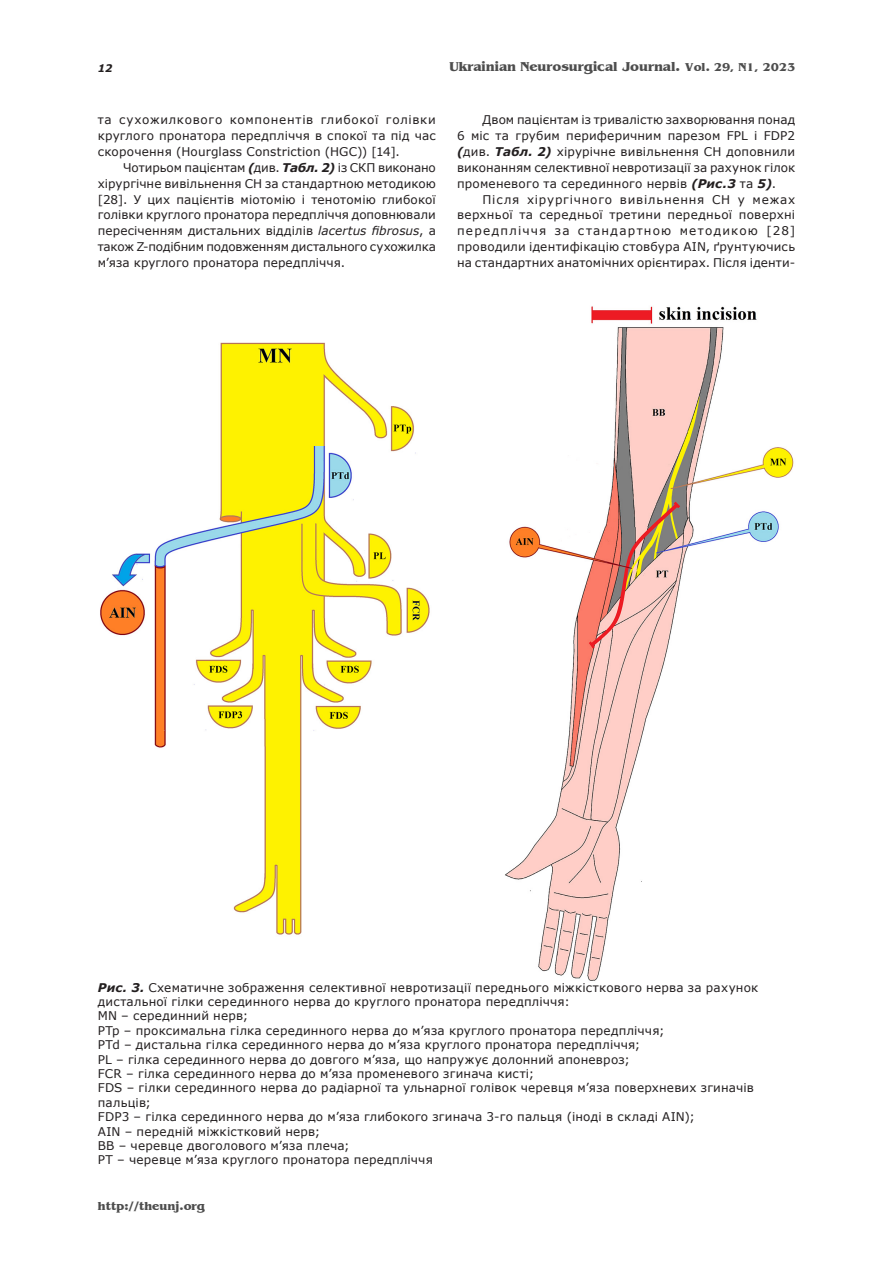
<style>
.page{position:relative;width:893px;height:1276px;background:#fff}
.page>*{position:absolute;margin:0;border:0;box-sizing:border-box;transform-origin:0 0}
.t1{font:700 13.5px "Benguiat";color:#4d4d4d}
._092_Body_ua{font:12px/15.9px "Verdana";letter-spacing:.01em;color:#231f20;text-align:justify}
._112_Ris_pidpys{font:12px/14.4px "Verdana";letter-spacing:.015em;color:#231f20}
._094_Body_meta_ua{font:12px/15.9px "Verdana";letter-spacing:.015em;color:#231f20;text-align:justify}
.t2{font:700 12px "Benguiat";color:#4d4d4d}
.t3{font:italic 700 10.5px "Verdana";color:#231f20}
.s1{font-size:12px}
.s2{font-weight:700;font-style:italic}
.s3{font-style:italic}
</style>
<div class="page">
<img style="left:100px;top:306px;width:694px;height:675px">
<p class="t3" style="left:98px;top:61px;width:16px">12</p>
<p class="t1" style="left:450px;top:59px;width:347px">Ukrainian Neurosurgical Journal. <span class="s1">Vol. 29, N1, 2023</span></p>
<p class="_094_Body_meta_ua" style="left:98px;top:112px;width:340px">та сухожилкового компонентів глибокої голівки круглого пронатора передпліччя в спокої та під час скорочення (Hourglass Constriction (HGC)) [14].</p>
<p class="_092_Body_ua" style="left:98px;top:159px;width:340px;text-indent:26px">Чотирьом пацієнтам <span class="s2">(</span>див. <span class="s2">Табл. 2)</span> із СКП виконано хірургічне вивільнення СН за стандартною методикою [28]. У цих пацієнтів міотомію і тенотомію глибокої голівки круглого пронатора передпліччя доповнювали пересіченням дистальних відділів <span class="s3">lacertus fibrosus</span>, а також Z-подібним подовженням дистального сухожилка м’яза круглого пронатора передпліччя.</p>
<p class="_092_Body_ua" style="left:457px;top:112px;width:340px;text-indent:26px">Двом пацієнтам із тривалістю захворювання понад 6 міс та грубим периферичним парезом FPL і FDP2 <span class="s2">(</span>див. <span class="s2">Табл. 2)</span> хірурічне вивільнення СН доповнили виконанням селективної невротизації за рахунок гілок променевого та серединного нервів <span class="s2">(Рис.3</span> та <span class="s2">5)</span>.</p>
<p class="_092_Body_ua" style="left:457px;top:191px;width:340px;text-indent:26px">Після хірургічного вивільнення СН у межах верхньої та середньої третини передньої поверхні передпліччя за стандартною методикою [28] проводили ідентифікацію стовбура AIN, ґрунтуючись на стандартних анатомічних орієнтирах. Після іденти-</p>
<p class="_112_Ris_pidpys" style="left:98px;top:980px;width:662px"><span class="s2">Рис. 3.</span> Схематичне зображення селективної невротизації переднього міжкісткового нерва за рахунок дистальної гілки серединного нерва до круглого пронатора передпліччя:</p>
<p class="_112_Ris_pidpys" style="left:98px;top:1008px;width:152px">MN – серединний нерв;</p>
<p class="_112_Ris_pidpys" style="left:98px;top:1023px;width:568px">PTp – проксимальна гілка серединного нерва до м’яза круглого пронатора передпліччя;</p>
<p class="_112_Ris_pidpys" style="left:98px;top:1037px;width:544px">PTd – дистальна гілка серединного нерва до м’яза круглого пронатора передпліччя;</p>
<p class="_112_Ris_pidpys" style="left:98px;top:1052px;width:533px">PL – гілка серединного нерва до довгого м’яза, що напружує долонний апоневроз;</p>
<p class="_112_Ris_pidpys" style="left:98px;top:1066px;width:438px">FCR – гілка серединного нерва до м’яза променевого згинача кисті;</p>
<p class="_112_Ris_pidpys" style="left:98px;top:1080px;width:658px">FDS – гілки серединного нерва до радіарної та ульнарної голівок черевця м’яза поверхневих згиначів пальців;</p>
<p class="_112_Ris_pidpys" style="left:98px;top:1109px;width:598px">FDP3 – гілка серединного нерва до м’яза глибокого згинача 3-го пальця (іноді в складі AIN);</p>
<p class="_112_Ris_pidpys" style="left:98px;top:1124px;width:224px">AIN – передній міжкістковий нерв;</p>
<p class="_112_Ris_pidpys" style="left:98px;top:1138px;width:253px">BB – черевце двоголового м’яза плеча;</p>
<p class="_112_Ris_pidpys" style="left:98px;top:1152px;width:337px">PT – черевце м’яза круглого пронатора передпліччя</p>
<p class="t2" style="left:98px;top:1199px;width:109px">http://theunj.org</p>
</div>
